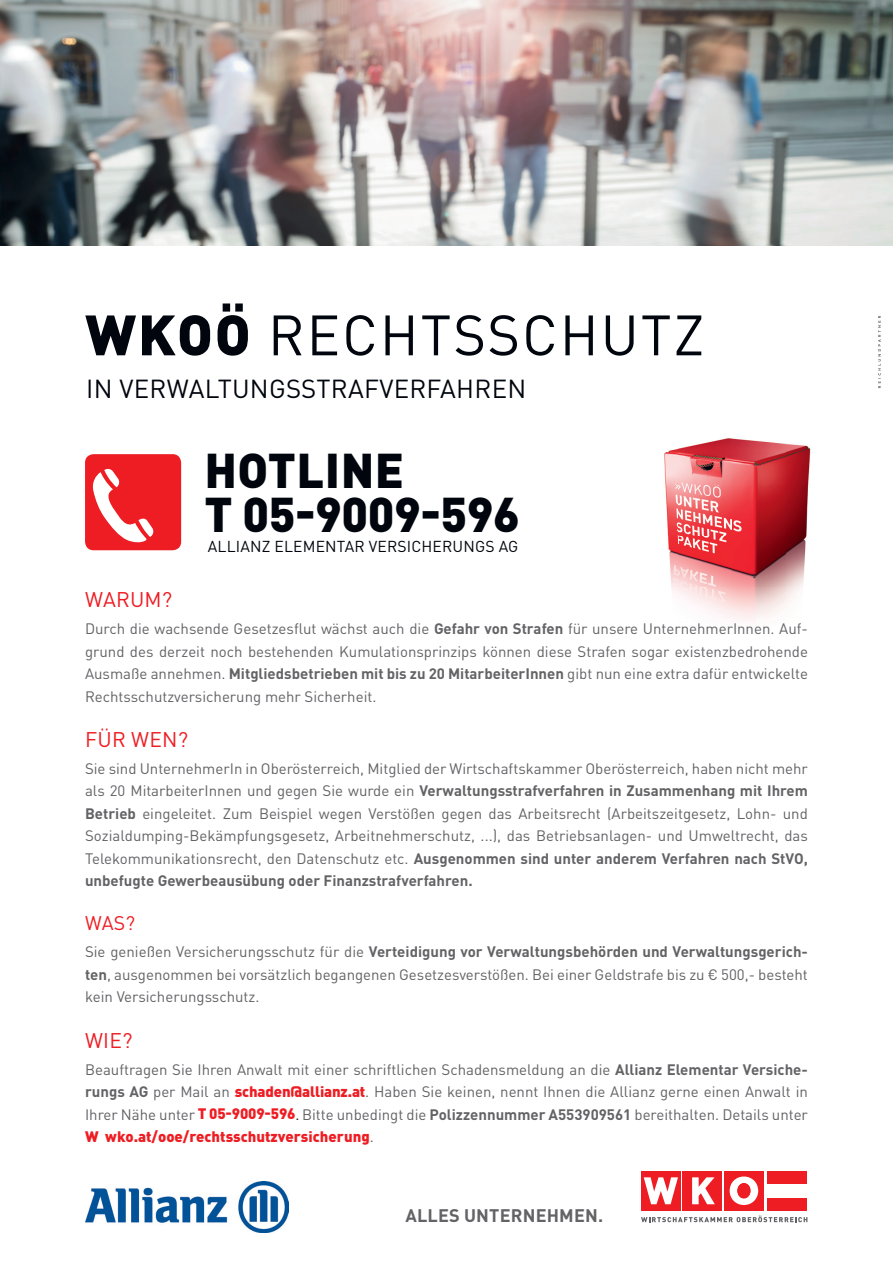
<style>
.page{position:relative;width:893px;height:1263px;background:#fff}
.page>*{position:absolute;margin:0;border:0;box-sizing:border-box;transform-origin:0 0}
.t1{font:55.95px "DIN Pro";letter-spacing:.035em;color:#01060e}
.t2{font:900 48.15px/44px "DIN Pro";letter-spacing:-.01em;color:#01060e}
.t3{font:25.8px "DIN Pro";letter-spacing:.01em;color:#01060e}
.t4{font:21px "DIN Pro";letter-spacing:.01em;color:#ee1d23}
.t5{font:19.5px "DIN Pro";color:#ee1d23}
.t6{font:700 18px "DIN Pro";letter-spacing:.01em;color:#636366}
.t7{font:15.6px "DIN Pro";letter-spacing:.01em;color:#01060e}
.t8{font:15px/22.5px "DIN Pro";color:#636366;text-align:justify}
.s1{font-weight:900}
.s2{font-weight:700}
.s3{font-weight:900;color:#ee1d23}
.s4{color:#231f20}
</style>
<div class="page">
<svg style="left:641px;top:1215px;width:166px;height:7px"></svg>
<div style="left:724px;top:1171px;width:40px;height:40px;background:#ee1d23"></div>
<div style="left:683px;top:1171px;width:39px;height:40px;background:#ee1d23"></div>
<svg style="left:692px;top:1177px;width:23px;height:27px"></svg>
<div style="left:641px;top:1171px;width:40px;height:40px;background:#ee1d23"></div>
<svg style="left:644px;top:1177px;width:34px;height:27px"></svg>
<svg style="left:730px;top:1176px;width:28px;height:29px"></svg>
<div style="left:738px;top:1183px;width:12px;height:15px;background:#ee1d23;border-radius:50%"></div>
<div style="left:737px;top:1183px;width:13px;height:15px;border:1px solid #ee1d23;border-radius:50%"></div>
<div style="left:768px;top:1171px;width:39px;height:13px;background:#ee1d23"></div>
<div style="left:768px;top:1198px;width:39px;height:13px;background:#ee1d23"></div>
<img style="left:664px;top:438px;width:147px;height:183px">
<div style="left:85px;top:454px;width:96px;height:96px;background:#ee1d23;border-radius:9px"></div>
<svg style="left:92px;top:468px;width:62px;height:75px"></svg>
<img style="left:85px;top:1182px;width:204px;height:50px">
<svg style="left:878px;top:316px;width:3px;height:72px"></svg>
<img style="left:0;top:0;width:893px;height:246px">
<h1 class="t1" style="left:85px;top:297px;width:621px"><span class="s1">WKOÖ</span> RECHTSSCHUTZ</h1>
<h3 class="t3" style="left:86px;top:372px;width:441px">IN VERWALTUNGSSTRAFVERFAHREN</h3>
<h2 class="t2" style="left:204px;top:447px;width:317px">HOTLINE<br>T 05-9009-596</h2>
<p class="t7" style="left:208px;top:535px;width:312px">ALLIANZ ELEMENTAR VERSICHERUNGS AG</p>
<h3 class="t4" style="left:85px;top:585px;width:89px">WARUM?</h3>
<p class="t8" style="left:85px;top:617px;width:724px">Durch die wachsende Gesetzesflut wächst auch die <span class="s2">Gefahr von Strafen</span> für unsere UnternehmerInnen. Auf&shy;grund des derzeit noch bestehenden Kumulationsprinzips können diese Strafen sogar existenzbedrohende Ausmaße annehmen. <span class="s2">Mitgliedsbetrieben mit bis zu 20 MitarbeiterInnen</span> gibt nun eine extra dafür entwickelte Rechtsschutzversicherung mehr Sicherheit.</p>
<h3 class="t4" style="left:85px;top:725px;width:105px">FÜR WEN?</h3>
<p class="t8" style="left:85px;top:757px;width:724px">Sie sind UnternehmerIn in Oberösterreich, Mitglied der Wirtschaftskammer Oberösterreich, haben nicht mehr als 20 MitarbeiterInnen und gegen Sie wurde ein <span class="s2">Verwaltungsstrafverfahren in Zusammenhang mit Ihrem Betrieb</span> eingeleitet. Zum Beispiel wegen Verstößen gegen das Arbeitsrecht (Arbeitszeitgesetz, Lohn- und Sozialdumping-Bekämpfungsgesetz, Arbeitnehmerschutz, ...), das Betriebsanlagen- und Umweltrecht, das Telekommunikationsrecht, den Datenschutz etc. <span class="s2">Ausgenommen sind unter anderem Verfahren nach StVO, unbefugte Gewerbeausübung oder Finanzstrafverfahren.</span></p>
<h3 class="t5" style="left:85px;top:910px;width:51px">WAS?</h3>
<p class="t8" style="left:85px;top:940px;width:724px">Sie genießen Versicherungsschutz für die <span class="s2">Verteidigung vor Verwaltungsbehörden und Verwaltungsgerich&shy;ten</span>, ausgenommen bei vorsätzlich begangenen Gesetzesverstößen. Bei einer Geldstrafe bis zu € 500,- besteht kein Versicherungsschutz.</p>
<h3 class="t4" style="left:85px;top:1026px;width:49px">WIE?</h3>
<p class="t8" style="left:85px;top:1057px;width:724px">Beauftragen Sie Ihren Anwalt mit einer schriftlichen Schadensmeldung an die <span class="s2">Allianz Elementar Versiche&shy;rungs AG</span> per Mail an <span class="s3">schaden@allianz.at</span>. Haben Sie keinen, nennt Ihnen die Allianz gerne einen Anwalt in Ihrer Nähe unter <span class="s3">T 05-9009-596</span><span class="s4">.</span> Bitte unbedingt die <span class="s2">Polizzennummer A553909561</span> bereithalten. Details unter <span class="s3">W wko.at/ooe/rechtsschutzversicherung</span>.</p>
<p class="t6" style="left:405px;top:1203px;width:199px">ALLES UNTERNEHMEN.</p>
</div>
